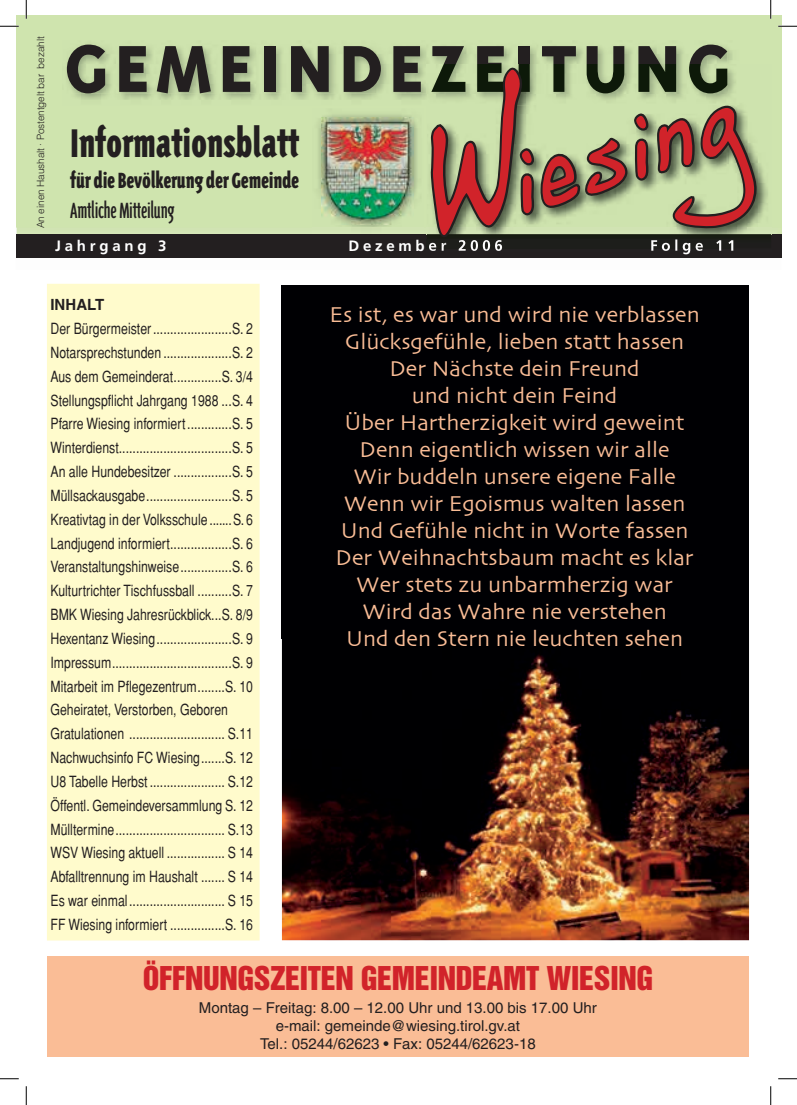
<style>
.page{position:relative;width:797px;height:1105px;background:#fff}
.page>*{position:absolute;margin:0;border:0;box-sizing:border-box;transform-origin:0 0}
.t1{font:italic 108px "Andrew Script";color:#d1232a}
.t2{font:800 76.25px "Triplex";letter-spacing:.08em;color:#231f20}
.t3{font:900 46.12px "Triplex Cond";letter-spacing:-.005em;color:#231f20}
.t4{font:30px "Helvetica Inserat";letter-spacing:-.01em;color:#d1232a}
.t5{font:900 25.38px "Triplex Cond";letter-spacing:-.01em;color:#231f20}
.t6{font:25.38px "Triplex Cond";letter-spacing:-.01em;color:#231f20}
.t7{font:22.5px/27px "Skia";color:#fabd96;text-align:center}
.t8{font:condensed 15.5px/23.9px "Helvetica";color:#231f20}
.t9{font:700 15.5px "Helvetica";color:#231f20}
.t10{font:15px/18px "Helvetica";color:#231f20;text-align:center}
.t11{font:700 15px "Frutiger LT Std";letter-spacing:.25em;color:#fff}
.t12{font:300 10px "Helvetica";letter-spacing:-.01em;color:#231f20}
.s1{font-size:197.38px}
</style>
<div class="page">
<div style="left:281px;top:285px;width:468px;height:353px;background:#000003"></div>
<div style="left:17px;top:16px;width:764px;height:232px;background:#cfe4ae"></div>
<img style="left:318px;top:114px;width:100px;height:113px">
<img style="left:322px;top:117px;width:91px;height:108px">
<img style="left:16px;top:228px;width:407px;height:6px">
<div style="left:16px;top:234px;width:765px;height:24px;background:#231f20"></div>
<div style="left:47px;top:956px;width:701px;height:100px;background:#fabd96"></div>
<img style="left:67px;top:45px;width:356px;height:48px">
<img style="left:760px;top:163px;width:8px;height:56px">
<img style="left:760px;top:234px;width:11px;height:4px">
<svg style="left:423px;top:40px;width:337px;height:212px"></svg>
<div style="left:47px;top:284px;width:213px;height:656px;background:#fffbcc"></div>
<img style="left:281px;top:638px;width:468px;height:302px">
<svg style="left:0;top:25px;width:19px;height:2px"></svg>
<svg style="left:778px;top:25px;width:19px;height:2px"></svg>
<svg style="left:0;top:1078px;width:19px;height:1px"></svg>
<svg style="left:778px;top:1078px;width:19px;height:1px"></svg>
<svg style="left:25px;top:0;width:2px;height:19px"></svg>
<svg style="left:25px;top:1086px;width:2px;height:19px"></svg>
<svg style="left:770px;top:0;width:1px;height:19px"></svg>
<svg style="left:770px;top:1086px;width:1px;height:19px"></svg>
<p class="t12" style="left:34px;top:228px;width:193px;rotate:-90deg">An einen Haushalt · Postentgelt bar bezahlt</p>
<h2 class="t2" style="left:65px;top:24px;width:668px">GEMEINDEZEITUNG</h2>
<h1 class="t1" style="left:399px;top:148px;width:330px;rotate:-17deg"><span class="s1">W</span>iesing</h1>
<h3 class="t3" style="left:70px;top:122px;width:231px">Informationsblatt</h3>
<h3 class="t5" style="left:70px;top:168px;width:230px">für die Bevölkerung der Gemeinde</h3>
<h3 class="t6" style="left:70px;top:199px;width:106px">Amtliche Mitteilung</h3>
<p class="t11" style="left:55px;top:237px;width:113px">Jahrgang 3</p>
<p class="t11" style="left:348px;top:237px;width:156px">Dezember 2006</p>
<p class="t9" style="left:50px;top:295px;width:55px">INHALT</p>
<p class="t8" style="left:50px;top:317px;width:204px">Der Bürgermeister .......................S. 2<br>Notarsprechstunden ....................S. 2<br>Aus dem Gemeinderat ..............S. 3/4<br>Stellungspflicht Jahrgang 1988 ...S. 4<br>Pfarre Wiesing informiert .............S. 5<br>Winterdienst .................................S. 5<br>An alle Hundebesitzer .................S. 5<br>Müllsackausgabe .........................S. 5<br>Kreativtag in der Volksschule .......S. 6<br>Landjugend informiert ..................S. 6<br>Veranstaltungshinweise ...............S. 6<br>Kulturtrichter Tischfussball ..........S. 7<br>BMK Wiesing Jahresrückblick ...S. 8/9<br>Hexentanz Wiesing ......................S. 9<br>Impressum ...................................S. 9<br>Mitarbeit im Pflegezentrum ........S. 10<br>Geheiratet, Verstorben, Geboren Gratulationen ............................ S.11<br>Nachwuchsinfo FC Wiesing .......S. 12<br>U8 Tabelle Herbst ...................... S.12<br>Öffentl. Gemeindeversammlung S. 12<br>Mülltermine ................................ S.13<br>WSV Wiesing aktuell ................. S 14<br>Abfalltrennung im Haushalt ....... S 14<br>Es war einmal ............................ S 15<br>FF Wiesing informiert ................S. 16</p>
<p class="t7" style="left:329px;top:302px;width:372px">Es ist, es war und wird nie verblassen<br>Glücksgefühle, lieben statt hassen<br>Der Nächste dein Freund<br>und nicht dein Feind<br>Über Hartherzigkeit wird geweint<br>Denn eigentlich wissen wir alle<br>Wir buddeln unsere eigene Falle<br>Wenn wir Egoismus walten lassen<br>Und Gefühle nicht in Worte fassen<br>Der Weihnachtsbaum macht es klar<br>Wer stets zu unbarmherzig war<br>Wird das Wahre nie verstehen<br>Und den Stern nie leuchten sehen</p>
<h3 class="t4" style="left:143px;top:960px;width:512px">ÖFFNUNGSZEITEN GEMEINDEAMT WIESING</h3>
<p class="t10" style="left:199px;top:998px;width:399px">Montag – Freitag: 8.00 – 12.00 Uhr und 13.00 bis 17.00 Uhr e-mail: gemeinde@wiesing.tirol.gv.at<br>Tel.: 05244/62623 • Fax: 05244/62623-18</p>
</div>
